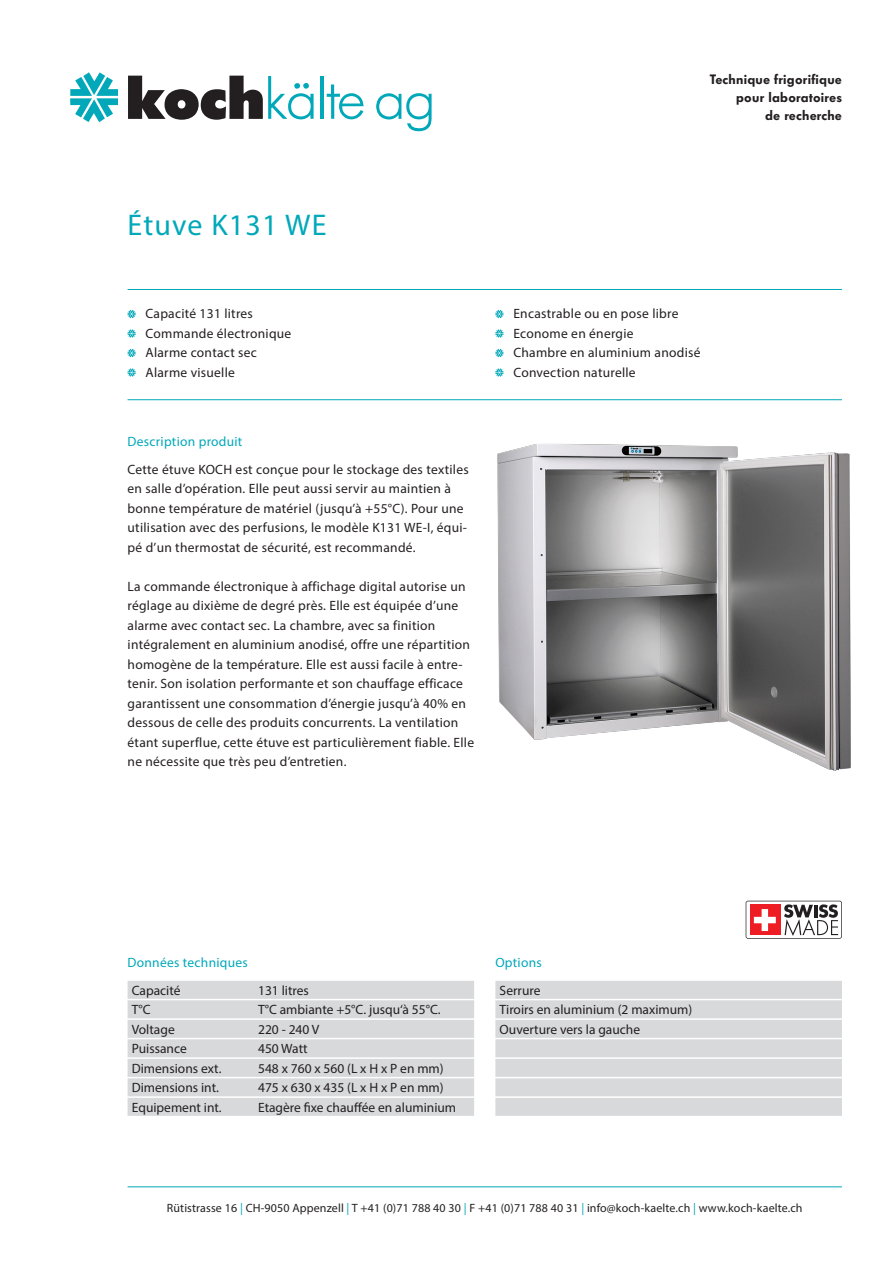
<style>
.page{position:relative;width:893px;height:1263px;background:#fff}
.page>*{position:absolute;margin:0;border:0;box-sizing:border-box;transform-origin:0 0}
.t1{font:30px "Myriad Pro";letter-spacing:.04em;color:#00a8b9}
.t2{font:13.5px/19.5px "Myriad Pro";letter-spacing:.02em;color:#231f20}
.t3{font:13.5px/19.5px "Myriad Pro";color:#231f20}
.t4{font:600 13.5px/18px "Futura BQ";letter-spacing:.02em;color:#231f20;text-align:right}
.t5{font:13.5px "Myriad Pro";letter-spacing:.02em;color:#00a8b9}
.t6{font:12px "Myriad Pro";letter-spacing:.01em;color:#231f20}
.s1{color:#00a8b9}
</style>
<div class="page">
<img style="left:497px;top:443px;width:354px;height:328px">
<svg style="left:128px;top:310px;width:8px;height:8px"></svg>
<svg style="left:128px;top:329px;width:8px;height:9px"></svg>
<svg style="left:128px;top:349px;width:8px;height:8px"></svg>
<svg style="left:128px;top:368px;width:8px;height:9px"></svg>
<svg style="left:495px;top:310px;width:8px;height:8px"></svg>
<svg style="left:495px;top:329px;width:8px;height:9px"></svg>
<svg style="left:495px;top:349px;width:8px;height:8px"></svg>
<svg style="left:495px;top:368px;width:8px;height:9px"></svg>
<svg style="left:70px;top:72px;width:48px;height:50px"></svg>
<svg style="left:128px;top:76px;width:186px;height:44px"></svg>
<hr style="left:320px;top:76px;width:3px;height:43px;background:#00a8b9">
<svg style="left:327px;top:84px;width:37px;height:35px"></svg>
<svg style="left:376px;top:93px;width:56px;height:38px"></svg>
<hr style="left:128px;top:289px;width:714px;height:1px;background:#00a8b9">
<hr style="left:128px;top:399px;width:714px;height:1px;background:#00a8b9">
<hr style="left:128px;top:1186px;width:714px;height:1px;background:#00a8b9">
<div style="left:495px;top:981px;width:347px;height:18px;background:#d8d9db"></div>
<div style="left:495px;top:1000px;width:347px;height:18px;background:#d8d9db"></div>
<div style="left:495px;top:1020px;width:347px;height:18px;background:#d8d9db"></div>
<div style="left:495px;top:1039px;width:347px;height:18px;background:#d8d9db"></div>
<div style="left:495px;top:1059px;width:347px;height:18px;background:#d8d9db"></div>
<div style="left:495px;top:1078px;width:347px;height:18px;background:#d8d9db"></div>
<div style="left:495px;top:1098px;width:347px;height:18px;background:#d8d9db"></div>
<div style="left:128px;top:981px;width:346px;height:18px;background:#d8d9db"></div>
<div style="left:128px;top:1000px;width:346px;height:18px;background:#d8d9db"></div>
<div style="left:128px;top:1020px;width:346px;height:18px;background:#d8d9db"></div>
<div style="left:128px;top:1039px;width:346px;height:18px;background:#d8d9db"></div>
<div style="left:128px;top:1059px;width:346px;height:18px;background:#d8d9db"></div>
<div style="left:128px;top:1078px;width:346px;height:18px;background:#d8d9db"></div>
<div style="left:128px;top:1098px;width:346px;height:18px;background:#d8d9db"></div>
<svg style="left:746px;top:901px;width:96px;height:38px"></svg>
<p class="t4" style="left:710px;top:71px;width:134px">Technique frigorifique pour laboratoires<br>de recherche</p>
<h1 class="t1" style="left:128px;top:206px;width:200px">Étuve K131 WE</h1>
<p class="t2" style="left:146px;top:304px;width:147px">Capacité 131 litres<br>Commande électronique<br>Alarme contact sec<br>Alarme visuelle</p>
<p class="t2" style="left:513px;top:304px;width:189px">Encastrable ou en pose libre<br>Econome en énergie<br>Chambre en aluminium anodisé<br>Convection naturelle</p>
<p class="t5" style="left:128px;top:433px;width:116px">Description produit</p>
<p class="t2" style="left:128px;top:459px;width:343px">Cette étuve KOCH est conçue pour le stockage des textiles en salle d’opération. Elle peut aussi servir au maintien à bonne température de matériel (jusqu’à +55°C). Pour une utilisation avec des perfusions, le modèle K131 WE-I, équi&shy;pé d’un thermostat de sécurité, est recommandé.</p>
<p class="t2" style="left:128px;top:576px;width:348px">La commande électronique à affichage digital autorise un réglage au dixième de degré près. Elle est équipée d’une alarme avec contact sec. La chambre, avec sa finition intégralement en aluminium anodisé, offre une répartition homogène de la température. Elle est aussi facile à entre&shy;tenir. Son isolation performante et son chauffage efficace garantissent une consommation d’énergie jusqu’à 40% en dessous de celle des produits concurrents. La ventilation étant superflue, cette étuve est particulièrement fiable. Elle ne nécessite que très peu d’entretien.</p>
<p class="t5" style="left:128px;top:954px;width:122px">Données techniques</p>
<p class="t3" style="left:132px;top:980px;width:50px">Capacité</p>
<p class="t3" style="left:258px;top:980px;width:52px">131 litres</p>
<p class="t2" style="left:132px;top:1000px;width:20px">T°C</p>
<p class="t3" style="left:258px;top:1000px;width:184px">T°C ambiante +5°C. jusqu‘à 55°C.</p>
<p class="t3" style="left:132px;top:1019px;width:44px">Voltage</p>
<p class="t2" style="left:258px;top:1019px;width:63px">220 - 240 V</p>
<p class="t3" style="left:132px;top:1039px;width:56px">Puissance</p>
<p class="t2" style="left:258px;top:1039px;width:51px">450 Watt</p>
<p class="t3" style="left:132px;top:1058px;width:91px">Dimensions ext.</p>
<p class="t3" style="left:258px;top:1058px;width:187px">548 x 760 x 560 (L x H x P en mm)</p>
<p class="t3" style="left:132px;top:1078px;width:89px">Dimensions int.</p>
<p class="t3" style="left:258px;top:1078px;width:187px">475 x 630 x 435 (L x H x P en mm)</p>
<p class="t3" style="left:132px;top:1097px;width:91px">Equipement int.</p>
<p class="t3" style="left:258px;top:1097px;width:200px">Etagère fixe chauffée en aluminium</p>
<p class="t5" style="left:495px;top:954px;width:48px">Options</p>
<p class="t3" style="left:500px;top:980px;width:194px">Serrure<br>Tiroirs en aluminium (2 maximum)<br>Ouverture vers la gauche</p>
<p class="t6" style="left:167px;top:1200px;width:637px">Rütistrasse 16 <span class="s1">|</span> CH-9050 Appenzell <span class="s1">|</span> T +41 (0)71 788 40 30 <span class="s1">|</span> F +41 (0)71 788 40 31 <span class="s1">|</span> info@koch-kaelte.ch <span class="s1">|</span> www.koch-kaelte.ch</p>
</div>
